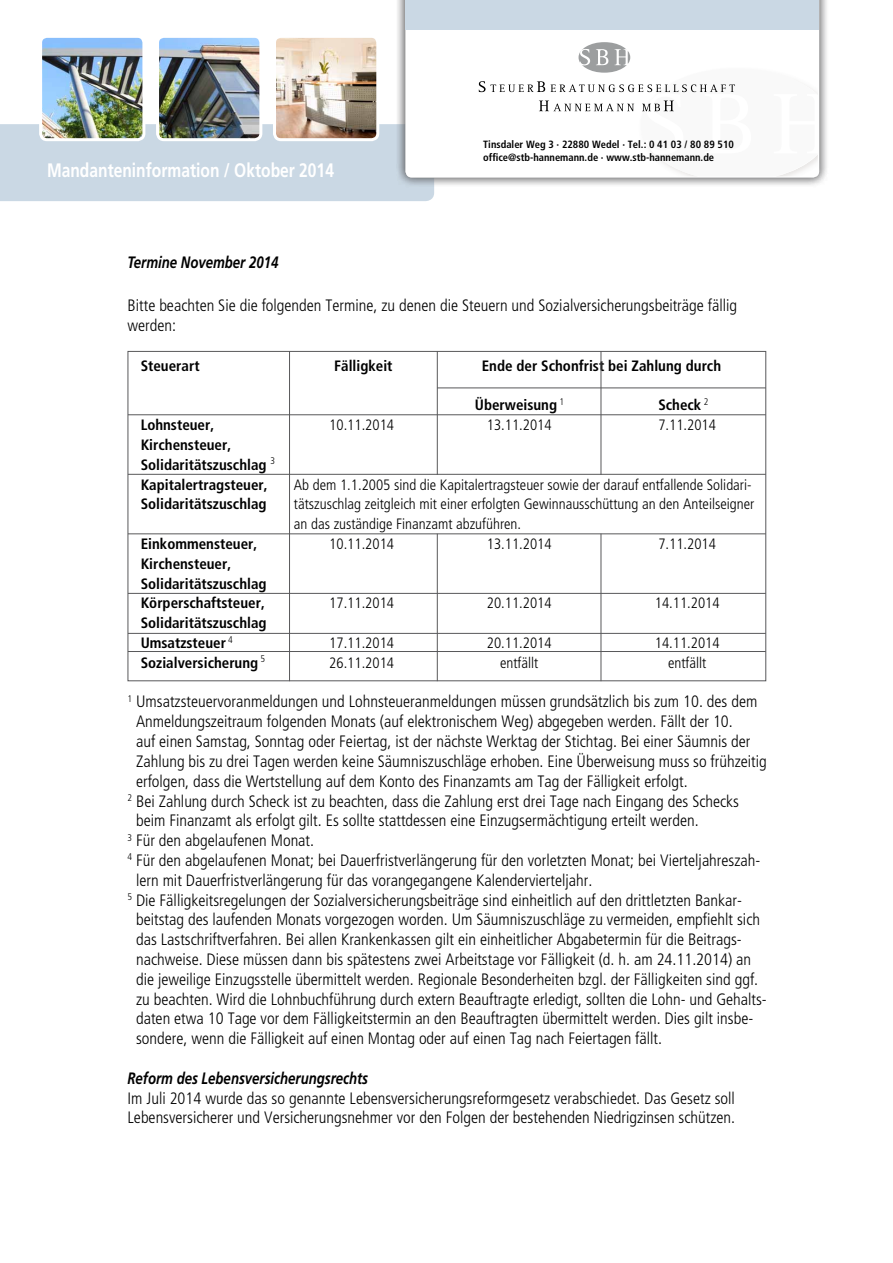
<style>
.page{position:relative;width:893px;height:1263px;background:#fff}
.page>*{position:absolute;margin:0;border:0;box-sizing:border-box;transform-origin:0 0}
.t1{font:700 19.5px "Frutiger";color:#fff;scale:.8 1}
.t2{font:300 condensed 16.5px/19.8px "Frutiger";color:#000}
.t3{font:italic 700 16.5px "Frutiger";color:#000;scale:.8 1}
.t4{font:300 condensed 15px/19.8px "Frutiger";color:#000}
.t5{font:700 condensed 15px/19.8px "Frutiger";color:#000}
.t6{font:700 condensed 10.5px/12.6px "Frutiger";color:#000}
</style>
<div class="page">
<div style="left:0;top:124px;width:434px;height:77px;background:#cad8e4"></div>
<img style="left:43px;top:39px;width:101px;height:101px">
<div style="left:39px;top:35px;width:106px;height:106px;border:3px solid #fff;border-radius:6px"></div>
<img style="left:160px;top:39px;width:101px;height:101px">
<div style="left:156px;top:35px;width:106px;height:106px;border:3px solid #fff;border-radius:6px"></div>
<img style="left:274px;top:39px;width:104px;height:101px">
<div style="left:273px;top:35px;width:106px;height:106px;border:3px solid #fff;border-radius:6px"></div>
<div style="left:396px;top:0;width:433px;height:187px;background:#5d5d5f;opacity:.75"></div>
<svg style="left:405px;top:30px;width:414px;height:148px"></svg>
<div style="left:405px;top:0;width:414px;height:30px;background:#cad8e4"></div>
<svg style="left:479px;top:42px;width:339px;height:134px"></svg>
<div style="left:45px;top:158px;width:301px;height:31px;background:#cad8e4"></div>
<hr style="left:128px;top:414px;width:638px;height:1px;background:#58585a">
<hr style="left:128px;top:474px;width:638px;height:1px;background:#58585a">
<hr style="left:128px;top:534px;width:638px;height:1px;background:#58585a">
<hr style="left:289px;top:351px;width:1px;height:330px;background:#58585a">
<hr style="left:437px;top:351px;width:1px;height:124px;background:#58585a">
<hr style="left:128px;top:593px;width:638px;height:1px;background:#58585a">
<hr style="left:128px;top:633px;width:638px;height:1px;background:#58585a">
<hr style="left:128px;top:651px;width:638px;height:1px;background:#58585a">
<hr style="left:437px;top:388px;width:329px;height:1px;background:#58585a">
<hr style="left:437px;top:534px;width:1px;height:147px;background:#58585a">
<hr style="left:601px;top:351px;width:1px;height:124px;background:#58585a">
<hr style="left:601px;top:534px;width:1px;height:147px;background:#58585a">
<p class="t1" style="left:47px;top:158px;width:360px">Mandanteninformation / Oktober 2014</p>
<p class="t6" style="left:483px;top:138px;width:252px">Tinsdaler Weg 3 · 22880 Wedel · Tel.: 0 41 03 / 80 89 510 office@stb-hannemann.de · www.stb-hannemann.de</p>
<p class="t3" style="left:128px;top:253px;width:190px">Termine November 2014</p>
<p class="t2" style="left:128px;top:296px;width:611px">Bitte beachten Sie die folgenden Termine, zu denen die Steuern und Sozialversicherungsbeiträge fällig werden:</p>
<p class="t5" style="left:141px;top:356px;width:60px">Steuerart</p>
<p class="t5" style="left:334px;top:356px;width:60px">Fälligkeit</p>
<p class="t5" style="left:482px;top:356px;width:241px">Ende der Schonfrist bei Zahlung durch</p>
<p class="t5" style="left:141px;top:415px;width:136px">Lohnsteuer,<br>Kirchensteuer,<br>Solidaritätszuschlag <sup>3<br></sup>Kapitalertragsteuer,<br>Solidaritätszuschlag</p>
<p class="t5" style="left:141px;top:534px;width:127px">Einkommensteuer,<br>Kirchensteuer,<br>Solidaritätszuschlag<br>Körperschaftsteuer,<br>Solidaritätszuschlag<br>Umsatzsteuer <sup>4<br></sup>Sozialversicherung <sup>5</sup></p>
<p class="t5" style="left:475px;top:395px;width:91px">Überweisung <sup>1</sup></p>
<p class="t5" style="left:658px;top:395px;width:51px">Scheck <sup>2</sup></p>
<p class="t4" style="left:329px;top:415px;width:66px">10.11.2014</p>
<p class="t4" style="left:487px;top:415px;width:66px">13.11.2014</p>
<p class="t4" style="left:658px;top:415px;width:59px">7.11.2014</p>
<p class="t4" style="left:294px;top:475px;width:462px">Ab dem 1.1.2005 sind die Kapitalertragsteuer sowie der darauf entfallende Solidari&shy;tätszuschlag zeitgleich mit einer erfolgten Gewinnausschüttung an den Anteilseigner an das zuständige Finanzamt abzuführen.</p>
<p class="t4" style="left:329px;top:534px;width:66px">10.11.2014</p>
<p class="t4" style="left:487px;top:534px;width:66px">13.11.2014</p>
<p class="t4" style="left:658px;top:534px;width:59px">7.11.2014</p>
<p class="t4" style="left:329px;top:594px;width:66px">17.11.2014</p>
<p class="t4" style="left:487px;top:594px;width:66px">20.11.2014</p>
<p class="t4" style="left:655px;top:594px;width:66px">14.11.2014</p>
<p class="t4" style="left:329px;top:633px;width:66px">17.11.2014</p>
<p class="t4" style="left:487px;top:633px;width:66px">20.11.2014</p>
<p class="t4" style="left:655px;top:633px;width:66px">14.11.2014</p>
<p class="t4" style="left:329px;top:653px;width:66px">26.11.2014</p>
<p class="t4" style="left:500px;top:653px;width:40px">entfällt</p>
<p class="t4" style="left:668px;top:653px;width:40px">entfällt</p>
<p class="t2" style="left:128px;top:692px;width:631px"><sup>1</sup> Umsatzsteuervoranmeldungen und Lohnsteueranmeldungen müssen grundsätzlich bis zum 10. des dem</p>
<p class="t2" style="left:136px;top:712px;width:598px">Anmeldungszeitraum folgenden Monats (auf elektronischem Weg) abgegeben werden. Fällt der 10.</p>
<p class="t2" style="left:136px;top:732px;width:616px">auf einen Samstag, Sonntag oder Feiertag, ist der nächste Werktag der Stichtag. Bei einer Säumnis der</p>
<p class="t2" style="left:136px;top:751px;width:632px">Zahlung bis zu drei Tagen werden keine Säumniszuschläge erhoben. Eine Überweisung muss so frühzeitig</p>
<p class="t2" style="left:136px;top:771px;width:553px">erfolgen, dass die Wertstellung auf dem Konto des Finanzamts am Tag der Fälligkeit erfolgt.</p>
<p class="t2" style="left:128px;top:791px;width:613px"><sup>2</sup> Bei Zahlung durch Scheck ist zu beachten, dass die Zahlung erst drei Tage nach Eingang des Schecks</p>
<p class="t2" style="left:136px;top:811px;width:564px">beim Finanzamt als erfolgt gilt. Es sollte stattdessen eine Einzugsermächtigung erteilt werden.</p>
<p class="t2" style="left:128px;top:831px;width:188px"><sup>3</sup> Für den abgelaufenen Monat.</p>
<p class="t2" style="left:128px;top:850px;width:634px"><sup>4</sup> Für den abgelaufenen Monat; bei Dauerfristverlängerung für den vorletzten Monat; bei Vierteljahreszah-</p>
<p class="t2" style="left:136px;top:870px;width:458px">lern mit Dauerfristverlängerung für das vorangegangene Kalendervierteljahr.</p>
<p class="t2" style="left:128px;top:890px;width:616px"><sup>5</sup> Die Fälligkeitsregelungen der Sozialversicherungsbeiträge sind einheitlich auf den drittletzten Bankar-</p>
<p class="t2" style="left:136px;top:910px;width:625px">beitstag des laufenden Monats vorgezogen worden. Um Säumniszuschläge zu vermeiden, empfiehlt sich</p>
<p class="t2" style="left:136px;top:930px;width:607px">das Lastschriftverfahren. Bei allen Krankenkassen gilt ein einheitlicher Abgabetermin für die Beitrags-</p>
<p class="t2" style="left:136px;top:949px;width:617px">nachweise. Diese müssen dann bis spätestens zwei Arbeitstage vor Fälligkeit (d. h. am 24.11.2014) an</p>
<p class="t2" style="left:136px;top:969px;width:624px">die jeweilige Einzugsstelle übermittelt werden. Regionale Besonderheiten bzgl. der Fälligkeiten sind ggf.</p>
<p class="t2" style="left:136px;top:989px;width:632px">zu beachten. Wird die Lohnbuchführung durch extern Beauftragte erledigt, sollten die Lohn- und Gehalts-</p>
<p class="t2" style="left:136px;top:1009px;width:619px">daten etwa 10 Tage vor dem Fälligkeitstermin an den Beauftragten übermittelt werden. Dies gilt insbe-</p>
<p class="t2" style="left:136px;top:1029px;width:528px">sondere, wenn die Fälligkeit auf einen Montag oder auf einen Tag nach Feiertagen fällt.</p>
<p class="t3" style="left:128px;top:1068px;width:302px">Reform des Lebensversicherungsrechts</p>
<p class="t2" style="left:128px;top:1088px;width:609px">Im Juli 2014 wurde das so genannte Lebensversicherungsreformgesetz verabschiedet. Das Gesetz soll<br>Lebensversicherer und Versicherungsnehmer vor den Folgen der bestehenden Niedrigzinsen schützen.</p>
</div>
